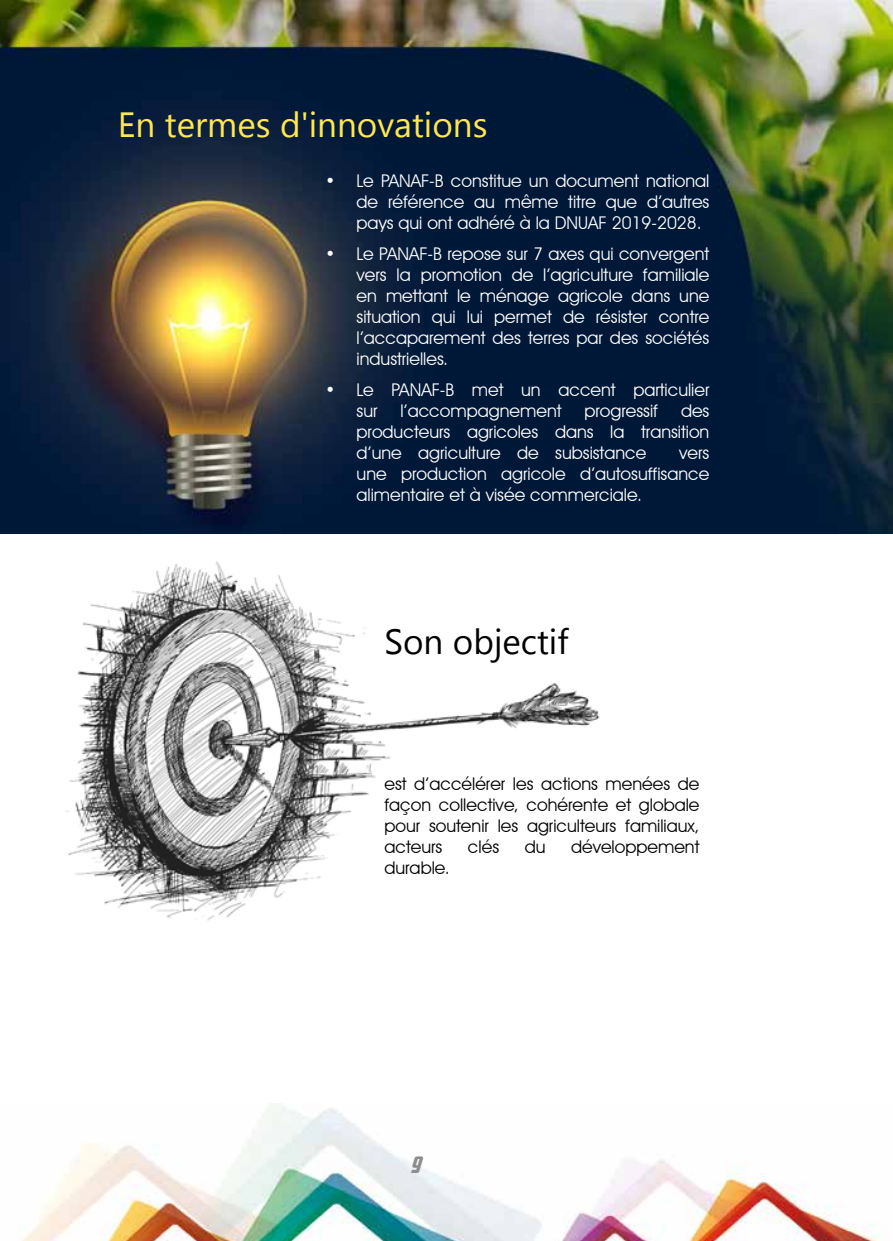
<style>
.page{position:relative;width:893px;height:1241px;background:#fff}
.page>*{position:absolute;margin:0;border:0;box-sizing:border-box;transform-origin:0 0}
.t1{font:35px "Microsoft New Tai Lue";color:#ffe74f}
.t2{font:35px "Microsoft New Tai Lue";color:#000}
.t3{font:22.75px "Avengeance Heroic Avenger Normal";color:#8d8d8d}
.t4{font:17.5px/21px "Avant Garde IT Cby BT";color:#fff;text-align:justify}
.t5{font:17.5px/21px "Avant Garde IT Cby BT";color:#000;text-align:justify}
</style>
<div class="page">
<img style="left:23px;top:1103px;width:856px;height:137px">
<img style="left:0;top:0;width:893px;height:533px">
<img style="left:66px;top:561px;width:534px;height:360px">
<h1 class="t1" style="left:118px;top:104px;width:371px">En termes d'innovations</h1>
<p class="t4" style="left:357px;top:170px;width:354px;text-indent:-32px">• Le PANAF-B constitue un document national de référence au même titre que d’autres pays qui ont adhéré à la DNUAF 2019-2028.</p>
<p class="t4" style="left:357px;top:243px;width:354px;text-indent:-32px">• Le PANAF-B repose sur 7 axes qui convergent vers la promotion de l’agriculture familiale en mettant le ménage agricole dans une situation qui lui permet de résister contre l’accaparement des terres par des sociétés industrielles.</p>
<p class="t4" style="left:357px;top:378px;width:354px;text-indent:-32px">• Le PANAF-B met un accent particulier sur</p>
<p class="t4" style="left:400px;top:399px;width:163px">l’accompagnement</p>
<p class="t4" style="left:585px;top:399px;width:75px">progressif</p>
<p class="t4" style="left:357px;top:399px;width:354px;text-indent:324px">des producteurs agricoles dans la transition d’une agriculture de subsistance</p>
<p class="t4" style="left:357px;top:441px;width:354px;text-indent:323px">vers une production agricole d’autosuffisance alimentaire et à visée commerciale.</p>
<h1 class="t2" style="left:384px;top:621px;width:185px">Son objectif</h1>
<p class="t5" style="left:384px;top:773px;width:316px">est d’accélérer les actions menées de façon collective, cohérente et globale pour soutenir les agriculteurs familiaux, acteurs</p>
<p class="t5" style="left:468px;top:836px;width:33px">clés</p>
<p class="t5" style="left:525px;top:836px;width:22px">du</p>
<p class="t5" style="left:571px;top:836px;width:130px">développement</p>
<p class="t5" style="left:384px;top:857px;width:67px">durable.</p>
<h2 class="t3" style="left:410px;top:1149px;width:11px">9</h2>
</div>
